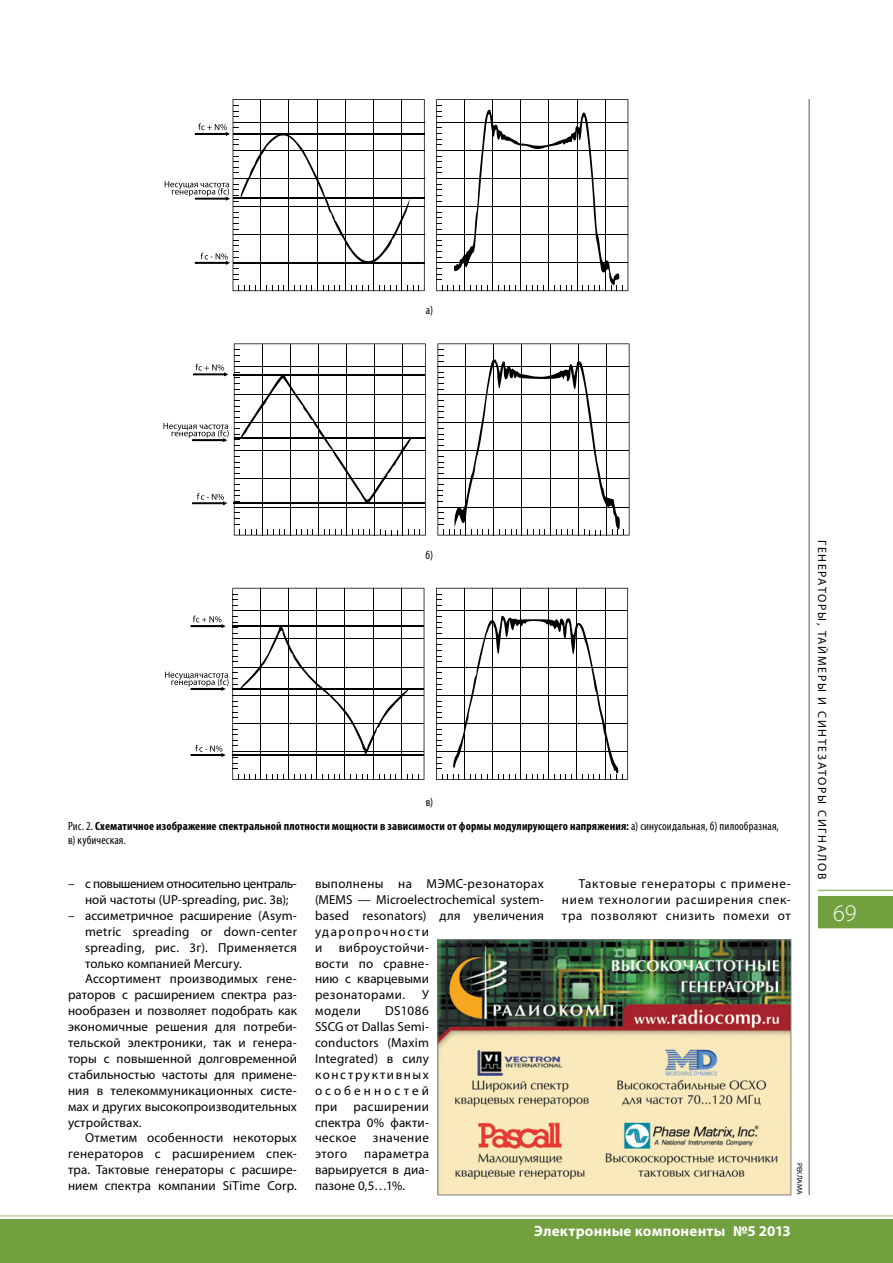
<style>
.page{position:relative;width:893px;height:1263px;background:#fff}
.page>*{position:absolute;margin:0;border:0;box-sizing:border-box;transform-origin:0 0}
.t1{font:300 24px "Myriad Pro";color:#fff}
.t2{font:700 15px "Myriad Pro";letter-spacing:.015em;color:#fff}
.t3{font:13.05px/15.9px "Myriad Pro";letter-spacing:.015em;color:#000;text-align:justify}
.t4{font:13.05px/15.9px "Myriad Pro";letter-spacing:-.025em;color:#000}
.t5{font:13.05px "Myriad Pro";letter-spacing:.035em;color:#000}
.t6{font:700 condensed 12px/13.5px "Myriad Pro";letter-spacing:.01em;color:#000}
.t7{font:12px "Myriad Pro";letter-spacing:.14em;color:#000}
.t8{font:condensed 12px "Myriad Pro";color:#000}
.t9{font:7.5px "Myriad Pro";color:#000}
.s1{font-weight:400}
</style>
<div class="page">
<hr style="left:809px;top:99px;width:1px;height:1096px;background:#58595b">
<div style="left:818px;top:896px;width:75px;height:32px;background:#72a03e"></div>
<hr style="left:818px;top:890px;width:75px;height:1px;background:#a1ba7b">
<hr style="left:0;top:1215px;width:893px;height:1px;background:#a1ba7b">
<div style="left:0;top:1220px;width:893px;height:43px;background:#72a03e"></div>
<svg style="left:436px;top:99px;width:192px;height:192px"></svg>
<svg style="left:165px;top:99px;width:260px;height:192px"></svg>
<svg style="left:437px;top:343px;width:192px;height:192px"></svg>
<svg style="left:164px;top:343px;width:262px;height:192px"></svg>
<svg style="left:436px;top:588px;width:192px;height:192px"></svg>
<svg style="left:165px;top:588px;width:259px;height:192px"></svg>
<hr style="left:233px;top:689px;width:191px;height:1px;background:#000">
<hr style="left:233px;top:625px;width:191px;height:1px;background:#000">
<hr style="left:233px;top:754px;width:191px;height:1px;background:#000">
<img style="left:439px;top:941px;width:350px;height:252px">
<div style="left:437px;top:939px;width:354px;height:256px;border:1px solid #808285"></div>
<p class="t8" style="left:426px;top:303px;width:9px">а)</p>
<p class="t8" style="left:426px;top:548px;width:9px">б)</p>
<p class="t8" style="left:426px;top:795px;width:9px">в)</p>
<p class="t6" style="left:68px;top:819px;width:712px"><span class="s1">Рис. 2.</span> Схематичное изображение спектральной плотности мощности в зависимости от формы модулирующего напряжения: <span class="s1">а) синусоидальная, б) пилообразная, в) кубическая.</span></p>
<p class="t4" style="left:85px;top:875px;width:213px;text-indent:-17px">– с повышением относительно централь&shy;ной частоты (UP-spreading, рис. 3в);</p>
<p class="t3" style="left:68px;top:907px;width:230px">– ассиметричное расширение (Asym-</p>
<p class="t3" style="left:85px;top:923px;width:213px">metric spreading or down-center</p>
<p class="t3" style="left:85px;top:939px;width:213px">spreading, рис. 3г). Применяется</p>
<p class="t3" style="left:85px;top:955px;width:158px">только компанией Mercury.</p>
<p class="t3" style="left:85px;top:971px;width:213px">Ассортимент производимых гене-</p>
<p class="t3" style="left:68px;top:987px;width:230px">раторов с расширением спектра раз-</p>
<p class="t3" style="left:68px;top:1003px;width:230px">нообразен и позволяет подобрать как</p>
<p class="t3" style="left:68px;top:1018px;width:230px">экономичные решения для потреби-</p>
<p class="t3" style="left:68px;top:1034px;width:230px">тельской электроники, так и генера-</p>
<p class="t3" style="left:68px;top:1050px;width:230px">торы с повышенной долговременной</p>
<p class="t3" style="left:68px;top:1066px;width:230px">стабильностью частоты для примене-</p>
<p class="t3" style="left:68px;top:1082px;width:230px">ния в телекоммуникационных систе-</p>
<p class="t3" style="left:68px;top:1098px;width:230px">мах и других высокопроизводительных</p>
<p class="t3" style="left:68px;top:1114px;width:75px">устройствах.</p>
<p class="t3" style="left:85px;top:1130px;width:213px">Отметим особенности некоторых</p>
<p class="t3" style="left:68px;top:1146px;width:230px">генераторов с расширением спек-</p>
<p class="t3" style="left:68px;top:1162px;width:230px">тра. Тактовые генераторы с расшире-</p>
<p class="t3" style="left:68px;top:1177px;width:230px">нием спектра компании SiTime Corp.</p>
<p class="t3" style="left:315px;top:875px;width:230px;text-align:left">выполнены на МЭМС-резонаторах (MEMS — Microelectrochemical system&shy;based resonators) для увеличения ударопрочности<br>и</p>
<p class="t3" style="left:315px;top:939px;width:116px;text-indent:24px">виброустойчи&shy;вости по сравне&shy;нию с кварцевыми резонаторами.</p>
<p class="t3" style="left:422px;top:987px;width:8px">У</p>
<p class="t3" style="left:315px;top:1003px;width:116px;text-indent:70px">DS1086<br>SSCG от Dallas Semi&shy;conductors (Maxim Integrated) в силу конструктивных особенностей при расширении спектра 0% факти&shy;ческое</p>
<p class="t3" style="left:315px;top:1003px;width:48px">модели</p>
<p class="t5" style="left:373px;top:1130px;width:58px">значение</p>
<p class="t3" style="left:315px;top:1146px;width:34px">этого</p>
<p class="t3" style="left:315px;top:1146px;width:116px;text-indent:49px">параметра варьируется в диа&shy;пазоне 0,5…1%.</p>
<p class="t3" style="left:562px;top:875px;width:230px;text-indent:17px">Тактовые генераторы с примене&shy;нием технологии расширения спек&shy;тра позволяют снизить помехи от</p>
<p class="t9" style="left:804px;top:1163px;width:33px;rotate:90deg">РЕКЛАМА</p>
<p class="t2" style="left:534px;top:1221px;width:258px">электронные компоненты №5 2013</p>
<p class="t7" style="left:829px;top:540px;width:341px;rotate:90deg">Генераторы, таймеры и синтезаторы сигналов</p>
<h1 class="t1" style="left:833px;top:900px;width:25px">69</h1>
</div>
